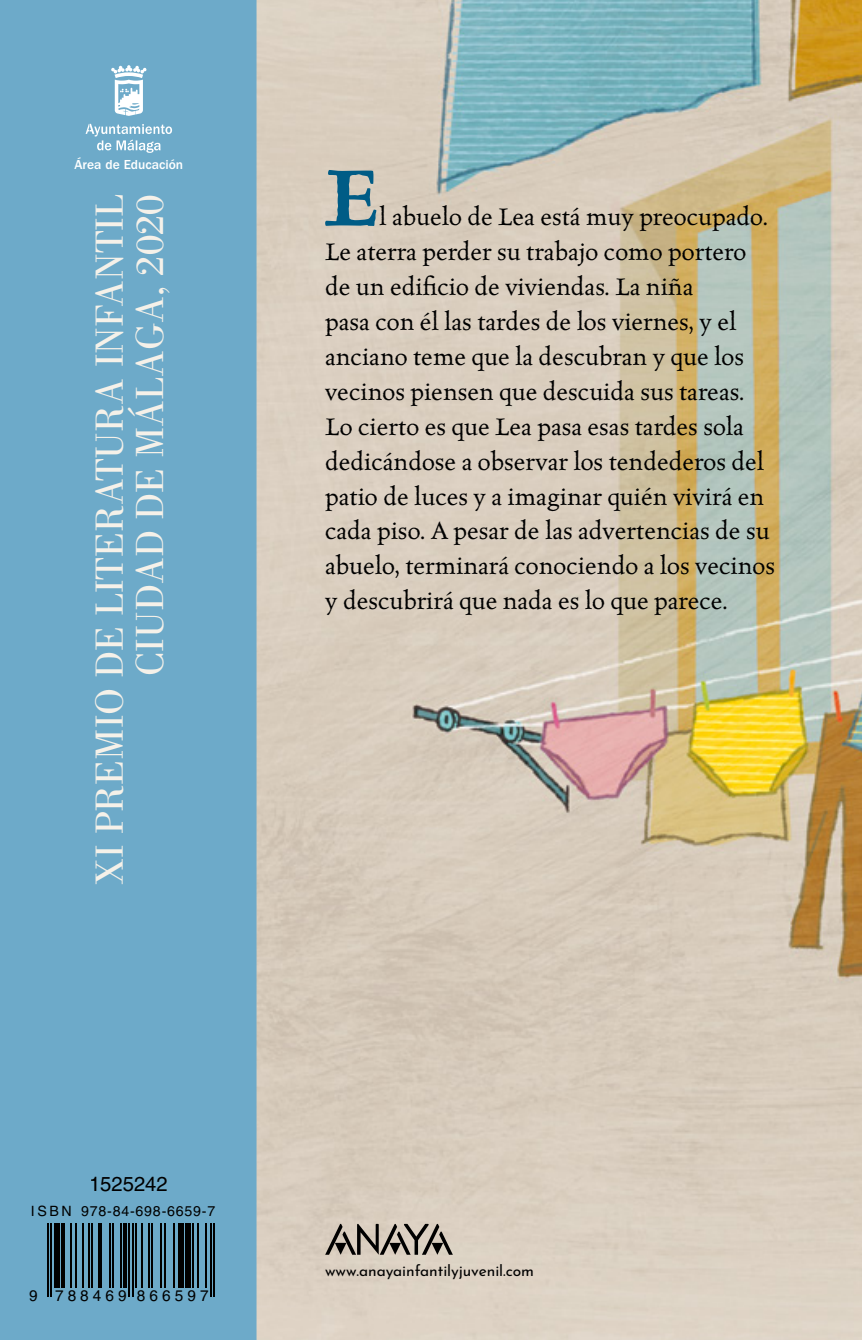
<style>
.page{position:relative;width:862px;height:1340px;background:#fff}
.page>*{position:absolute;margin:0;border:0;box-sizing:border-box;transform-origin:0 0}
.t1{font:600 90px "Celestia Antiqua Std";color:#005c86}
.t2{font:40.5px/40.5px "Bodoni Std";color:#f5f1e9;text-align:right}
.t3{font:27px/34.9px "Celestia Antiqua Std";color:#000}
.t4{font:20.25px "Helvetica LT Std";color:#000}
.t5{font:15.53px "Josefin Sans";letter-spacing:-.005em;color:#000}
.t6{font:15.3px "Helvetica LT Std";letter-spacing:.265em;color:#000}
.t7{font:14.17px "Helvetica LT Std";letter-spacing:.055em;color:#000}
.t8{font:500 13.5px "ITC Franklin Gothic Std";color:#fff}
</style>
<div class="page">
<img style="left:256px;top:0;width:605px;height:1339px">
<div style="left:0;top:0;width:256px;height:1339px;background:#6daac9"></div>
<svg style="left:85px;top:124px;width:87px;height:29px"></svg>
<svg style="left:111px;top:65px;width:36px;height:51px"></svg>
<svg style="left:325px;top:1223px;width:127px;height:31px"></svg>
<hr style="left:47px;top:1223px;width:2px;height:73px;background:#000">
<hr style="left:50px;top:1223px;width:2px;height:73px;background:#000">
<div style="left:54px;top:1223px;width:5px;height:64px;background:#000"></div>
<hr style="left:61px;top:1223px;width:4px;height:64px;background:#000">
<hr style="left:70px;top:1223px;width:2px;height:64px;background:#000">
<hr style="left:75px;top:1223px;width:2px;height:64px;background:#000">
<hr style="left:82px;top:1223px;width:2px;height:64px;background:#000">
<hr style="left:88px;top:1223px;width:1px;height:64px;background:#000">
<hr style="left:91px;top:1223px;width:2px;height:64px;background:#000">
<hr style="left:98px;top:1223px;width:4px;height:64px;background:#000">
<hr style="left:109px;top:1223px;width:2px;height:64px;background:#000">
<hr style="left:112px;top:1223px;width:2px;height:64px;background:#000">
<hr style="left:119px;top:1223px;width:2px;height:64px;background:#000">
<hr style="left:123px;top:1223px;width:4px;height:64px;background:#000">
<hr style="left:128px;top:1223px;width:2px;height:73px;background:#000">
<hr style="left:132px;top:1223px;width:2px;height:73px;background:#000">
<hr style="left:135px;top:1223px;width:2px;height:64px;background:#000">
<hr style="left:141px;top:1223px;width:1px;height:64px;background:#000">
<hr style="left:148px;top:1223px;width:2px;height:64px;background:#000">
<hr style="left:151px;top:1223px;width:2px;height:64px;background:#000">
<hr style="left:160px;top:1223px;width:2px;height:64px;background:#000">
<hr style="left:164px;top:1223px;width:2px;height:64px;background:#000">
<hr style="left:173px;top:1223px;width:1px;height:64px;background:#000">
<div style="left:178px;top:1223px;width:5px;height:64px;background:#000"></div>
<div style="left:185px;top:1223px;width:5px;height:64px;background:#000"></div>
<hr style="left:192px;top:1223px;width:2px;height:64px;background:#000">
<hr style="left:197px;top:1223px;width:2px;height:64px;background:#000">
<hr style="left:204px;top:1223px;width:2px;height:64px;background:#000">
<hr style="left:210px;top:1223px;width:2px;height:73px;background:#000">
<hr style="left:213px;top:1223px;width:2px;height:73px;background:#000">
<p class="t8" style="left:74px;top:157px;width:110px">Área de Educación</p>
<p class="t2" style="left:89px;top:884px;width:691px;rotate:-90deg">XI PREMIO DE LITERATURA INFANTIL<br>CIUDAD DE MÁLAGA, 2020</p>
<p class="t1" style="left:325px;top:151px;width:56px">E</p>
<p class="t3" style="left:325px;top:200px;width:451px;text-indent:54px">l abuelo de Lea está muy preocupado.<br>Le aterra perder su trabajo como portero de un edificio de viviendas. La niña<br>pasa con él las tardes de los viernes, y el anciano teme que la descubran y que los vecinos piensen que descuida sus tareas.<br>Lo cierto es que Lea pasa esas tardes sola dedicándose a observar los tendederos del patio de luces y a imaginar quién vivirá en cada piso. A pesar de las advertencias de su abuelo, terminará conociendo a los vecinos y descubrirá que nada es lo que parece.</p>
<p class="t4" style="left:90px;top:1172px;width:80px">1525242</p>
<p class="t7" style="left:31px;top:1202px;width:186px">ISBN 978-84-698-6659-7</p>
<p class="t6" style="left:29px;top:1286px;width:181px">9 788469 866597</p>
<p class="t5" style="left:325px;top:1257px;width:210px">www.anayainfantilyjuvenil.com</p>
</div>
